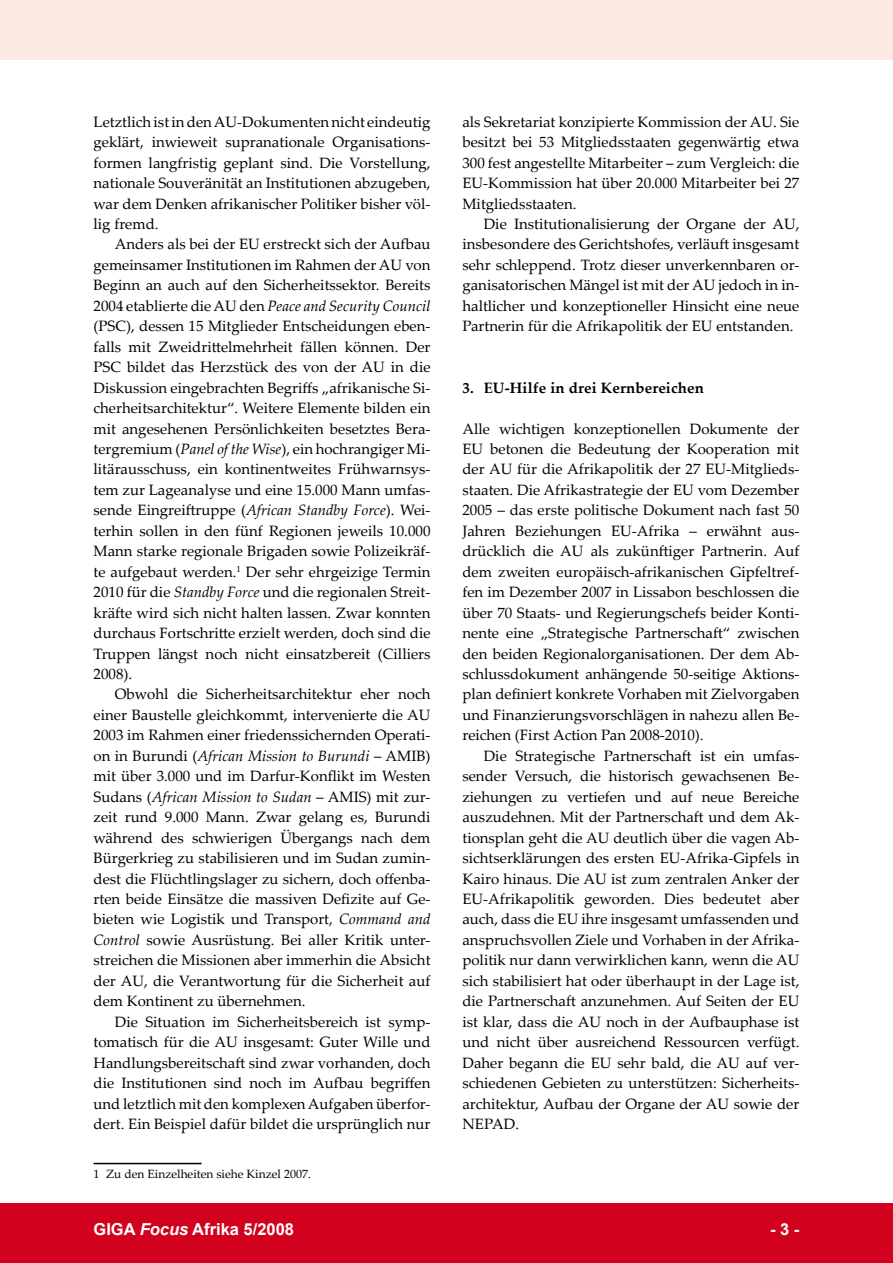
<style>
.page{position:relative;width:893px;height:1263px;background:#fff}
.page>*{position:absolute;margin:0;border:0;box-sizing:border-box;transform-origin:0 0}
.t1{font:700 16.5px "Arial";color:#fff}
.t2{font:15px/20.4px "Palatino Linotype";color:#000;text-align:justify}
.t3{font:700 15px "Palatino Linotype";letter-spacing:.01em;color:#000}
.t4{font:12px "Palatino Linotype";color:#000}
.s1{font-style:italic}
</style>
<div class="page">
<div style="left:0;top:1203px;width:893px;height:60px;background:#d2011e"></div>
<div style="left:0;top:0;width:893px;height:60px;background:#fbebe3"></div>
<hr style="left:94px;top:1163px;width:108px;height:1px;background:#000">
<p class="t2" style="left:94px;top:111px;width:338px">Letztlich ist in den AU-Dokumenten nicht eindeutig geklärt, inwieweit supranationale Organisations&shy;formen langfristig geplant sind. Die Vorstellung, nationale Souveränität an Institutionen abzugeben, war dem Denken afrikanischer Politiker bisher völ&shy;lig fremd.</p>
<p class="t2" style="left:94px;top:234px;width:338px;text-indent:21px">Anders als bei der EU erstreckt sich der Aufbau gemeinsamer Institutionen im Rahmen der AU von Beginn an auch auf den Sicherheitssektor. Bereits 2004 etablierte die AU den <span class="s1">Peace and Security Council </span>(PSC), dessen 15 Mitglieder Entscheidungen eben&shy;falls mit Zweidrittelmehrheit fällen können. Der PSC bildet das Herzstück des von der AU in die Diskussion eingebrachten Begriffs „afrikanische Si&shy;cherheitsarchitektur“. Weitere Elemente bilden ein mit angesehenen Persönlichkeiten besetztes Bera&shy;tergremium (<span class="s1">Panel of the Wise</span>), ein hochrangiger Mi&shy;litärausschuss, ein kontinentweites Frühwarnsys&shy;tem zur Lageanalyse und eine 15.000 Mann umfas&shy;sende Eingreiftruppe (<span class="s1">African Standby Force</span>). Wei&shy;terhin sollen in den fünf Regionen jeweils 10.000<br>Mann starke regionale Brigaden sowie Polizeikräf&shy;te aufgebaut werden. Der sehr ehrgeizige Termin 2010 für die <span class="s1">Standby Force</span> und die regionalen Streit&shy;kräfte wird sich nicht halten lassen. Zwar konnten durchaus Fortschritte erzielt werden, doch sind die Truppen längst noch nicht einsatzbereit (Cilliers 2008).</p>
<p class="t2" style="left:94px;top:684px;width:338px;text-indent:21px">Obwohl die Sicherheitsarchitektur eher noch einer Baustelle gleichkommt, intervenierte die AU 2003 im Rahmen einer friedenssichernden Operati&shy;on in Burundi (<span class="s1">African Mission to Burundi</span> – AMIB) mit über 3.000 und im Darfur-Konflikt im Westen Sudans (<span class="s1">African Mission to Sudan</span> – AMIS) mit zur&shy;zeit rund 9.000 Mann. Zwar gelang es, Burundi während des schwierigen Übergangs nach dem Bürgerkrieg zu stabilisieren und im Sudan zumin&shy;dest die Flüchtlingslager zu sichern, doch offenba&shy;rten beide Einsätze die massiven Defizite auf Ge&shy;bieten wie Logistik und Transport, <span class="s1">Command and Control</span> sowie Ausrüstung. Bei aller Kritik unter&shy;streichen die Missionen aber immerhin die Absicht der AU, die Verantwortung für die Sicherheit auf dem Kontinent zu übernehmen.</p>
<p class="t2" style="left:94px;top:1011px;width:338px;text-indent:21px">Die Situation im Sicherheitsbereich ist symp&shy;tomatisch für die AU insgesamt: Guter Wille und Handlungsbereitschaft sind zwar vorhanden, doch die Institutionen sind noch im Aufbau begriffen und letztlich mit den komplexen Aufgaben überfor&shy;dert. Ein Beispiel dafür bildet die ursprünglich nur</p>
<p class="t4" style="left:106px;top:1165px;width:206px">Zu den Einzelheiten siehe Kinzel 2007.</p>
<p class="t2" style="left:462px;top:111px;width:338px">als Sekretariat konzipierte Kommission der AU. Sie besitzt bei 53 Mitgliedsstaaten gegenwärtig etwa 300 fest angestellte Mitarbeiter – zum Vergleich: die EU-Kommission hat über 20.000 Mitarbeiter bei 27<br>Mitgliedsstaaten.</p>
<p class="t2" style="left:462px;top:213px;width:338px;text-indent:21px">Die Institutionalisierung der Organe der AU, insbesondere des Gerichtshofes, verläuft insgesamt sehr schleppend. Trotz dieser unverkennbaren or&shy;ganisatorischen Mängel ist mit der AU jedoch in in&shy;haltlicher und konzeptioneller Hinsicht eine neue Partnerin für die Afrikapolitik der EU entstanden.</p>
<p class="t3" style="left:462px;top:377px;width:243px">3. EU-Hilfe in drei Kernbereichen</p>
<p class="t2" style="left:462px;top:418px;width:338px">Alle wichtigen konzeptionellen Dokumente der EU betonen die Bedeutung der Kooperation mit der AU für die Afrikapolitik der 27 EU-Mitglieds&shy;staaten. Die Afrikastrategie der EU vom Dezember 2005 – das erste politische Dokument nach fast 50<br>Jahren Beziehungen EU-Afrika – erwähnt aus&shy;drücklich die AU als zukünftiger Partnerin. Auf dem zweiten europäisch-afrikanischen Gipfeltref&shy;fen im Dezember 2007 in Lissabon beschlossen die über 70 Staats- und Regierungschefs beider Konti&shy;nente eine „Strategische Partnerschaft“ zwischen den beiden Regionalorganisationen. Der dem Ab&shy;schlussdokument anhängende 50-seitige Aktions&shy;plan definiert konkrete Vorhaben mit Zielvorgaben und Finanzierungsvorschlägen in nahezu allen Be&shy;reichen (First Action Pan 2008-2010).</p>
<p class="t2" style="left:462px;top:745px;width:338px;text-indent:21px">Die Strategische Partnerschaft ist ein umfas&shy;sender Versuch, die historisch gewachsenen Be&shy;ziehungen zu vertiefen und auf neue Bereiche auszudehnen. Mit der Partnerschaft und dem Ak&shy;tionsplan geht die AU deutlich über die vagen Ab&shy;sichtserklärungen des ersten EU-Afrika-Gipfels in Kairo hinaus. Die AU ist zum zentralen Anker der EU-Afrikapolitik geworden. Dies bedeutet aber auch, dass die EU ihre insgesamt umfassenden und anspruchsvollen Ziele und Vorhaben in der Afrika&shy;politik nur dann verwirklichen kann, wenn die AU sich stabilisiert hat oder überhaupt in der Lage ist, die Partnerschaft anzunehmen. Auf Seiten der EU ist klar, dass die AU noch in der Aufbauphase ist und nicht über ausreichend Ressourcen verfügt.<br>Daher begann die EU sehr bald, die AU auf ver&shy;schiedenen Gebieten zu unterstützen: Sicherheits&shy;architektur, Aufbau der Organe der AU sowie der NEPAD.</p>
<p class="t1" style="left:94px;top:1218px;width:202px">GIGA <span class="s1">Focus</span> Afrika 5/2008</p>
<p class="t1" style="left:770px;top:1218px;width:31px">- -</p>
</div>
